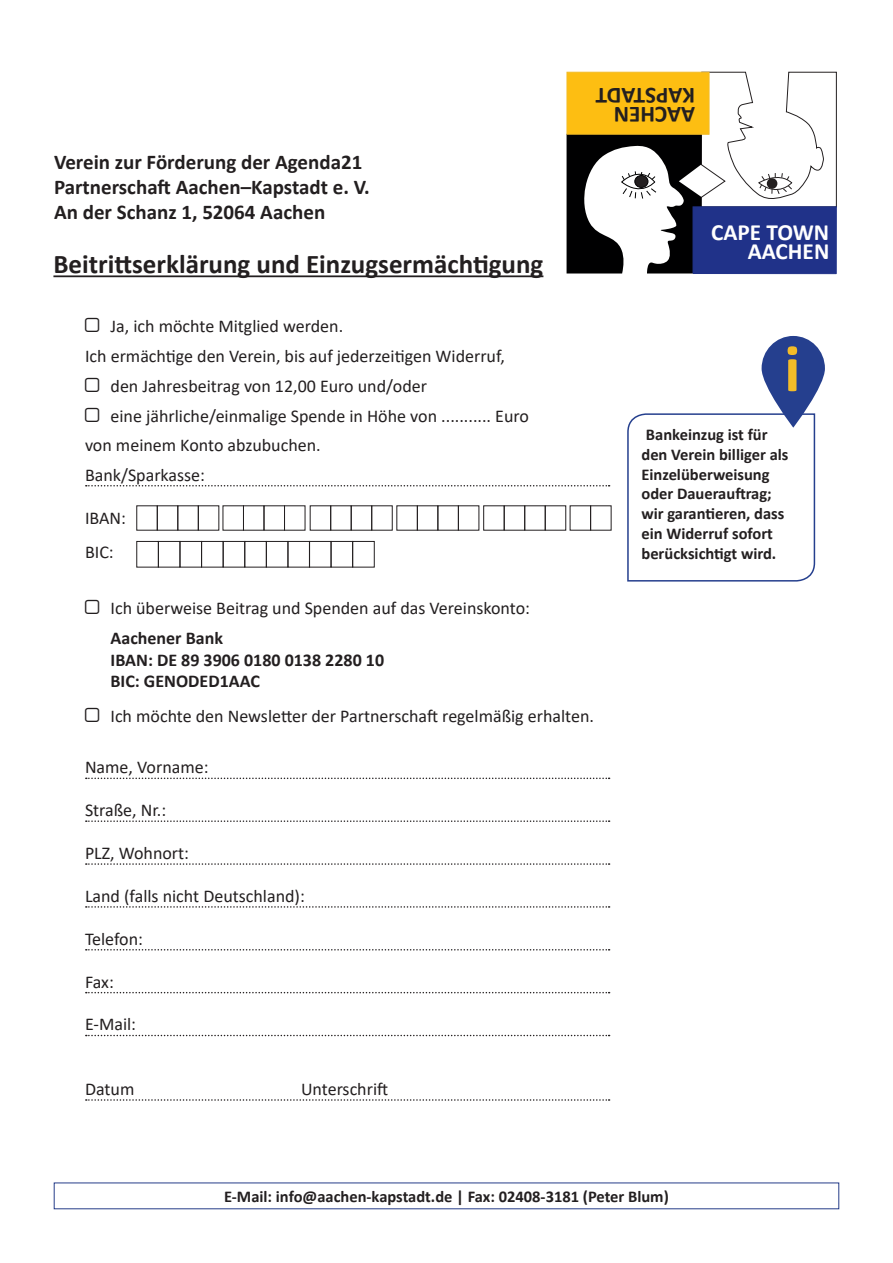
<style>
.page{position:relative;width:893px;height:1263px;background:#fff}
.page>*{position:absolute;margin:0;border:0;box-sizing:border-box;transform-origin:0 0}
.t1{font:700 67.5px "Calibri";color:#f3bc28}
.t2{font:700 27px "Calibri";color:#231f20}
.t3{font:700 23.25px/19.2px "Calibri";color:#231f20}
.t4{font:700 23.25px/19.2px "Calibri";color:#fff;text-align:right}
.t5{font:700 21px/25.2px "Calibri";color:#231f20}
.t6{font:18px/30.2px "Calibri";color:#231f20}
.t7{font:700 18px/21.6px "Calibri";color:#231f20}
.t8{font:700 16.5px/19.8px "Calibri";color:#231f20}
</style>
<div class="page">
<svg style="left:566px;top:71px;width:271px;height:204px"></svg>
<svg style="left:86px;top:485px;width:524px;height:1px"></svg>
<svg style="left:86px;top:777px;width:524px;height:2px"></svg>
<svg style="left:86px;top:820px;width:524px;height:2px"></svg>
<svg style="left:86px;top:863px;width:524px;height:2px"></svg>
<svg style="left:86px;top:906px;width:524px;height:2px"></svg>
<svg style="left:86px;top:949px;width:524px;height:1px"></svg>
<svg style="left:86px;top:992px;width:524px;height:1px"></svg>
<svg style="left:86px;top:1035px;width:524px;height:1px"></svg>
<svg style="left:86px;top:1099px;width:524px;height:2px"></svg>
<hr style="left:53px;top:275px;width:490px;height:2px;background:#231f20">
<div style="left:157px;top:506px;width:21px;height:24px;border:1px solid #231f20"></div>
<div style="left:198px;top:506px;width:21px;height:24px;border:1px solid #231f20"></div>
<div style="left:243px;top:506px;width:21px;height:24px;border:1px solid #231f20"></div>
<div style="left:264px;top:506px;width:21px;height:24px;border:1px solid #231f20"></div>
<div style="left:284px;top:506px;width:21px;height:24px;border:1px solid #231f20"></div>
<div style="left:351px;top:506px;width:21px;height:24px;border:1px solid #231f20"></div>
<div style="left:417px;top:506px;width:21px;height:24px;border:1px solid #231f20"></div>
<div style="left:458px;top:506px;width:21px;height:24px;border:1px solid #231f20"></div>
<div style="left:504px;top:506px;width:21px;height:24px;border:1px solid #231f20"></div>
<div style="left:545px;top:506px;width:21px;height:24px;border:1px solid #231f20"></div>
<div style="left:158px;top:541px;width:22px;height:26px;border:1px solid #231f20"></div>
<div style="left:201px;top:541px;width:22px;height:26px;border:1px solid #231f20"></div>
<div style="left:223px;top:541px;width:22px;height:26px;border:1px solid #231f20"></div>
<div style="left:266px;top:541px;width:22px;height:26px;border:1px solid #231f20"></div>
<div style="left:309px;top:541px;width:22px;height:26px;border:1px solid #231f20"></div>
<div style="left:331px;top:541px;width:22px;height:26px;border:1px solid #231f20"></div>
<div style="left:352px;top:541px;width:22px;height:26px;border:1px solid #231f20"></div>
<svg style="left:627px;top:336px;width:198px;height:246px"></svg>
<p class="t5" style="left:54px;top:149px;width:317px">Verein zur Förderung der Agenda21<br>Partnerschaft Aachen–Kapstadt e. V.<br>An der Schanz 1, 52064 Aachen</p>
<h2 class="t2" style="left:53px;top:245px;width:491px">Beitrittserklärung und Einzugsermächtigung</h2>
<p class="t6" style="left:111px;top:310px;width:234px">Ja, ich möchte Mitglied werden.</p>
<p class="t6" style="left:85px;top:340px;width:421px">Ich ermächtige den Verein, bis auf jederzeitigen Widerruf,</p>
<p class="t6" style="left:111px;top:370px;width:318px">den Jahresbeitrag von 12,00 Euro und/oder</p>
<p class="t6" style="left:111px;top:401px;width:420px">eine jährliche/einmalige Spende in Höhe von ........... Euro</p>
<p class="t6" style="left:85px;top:429px;width:237px">von meinem Konto abzubuchen.<br>Bank/Sparkasse:</p>
<p class="t6" style="left:85px;top:500px;width:43px;line-height:34.3px">IBAN:<br>BIC:</p>
<p class="t3" style="left:695px;top:125px;width:101px;rotate:-180deg">AACHEN<br>KAPSTADT</p>
<p class="t4" style="left:711px;top:222px;width:120px">CAPE TOWN<br>AACHEN</p>
<h1 class="t1" style="left:784px;top:321px;width:18px">i</h1>
<p class="t8" style="left:641px;top:424px;width:148px">Bankeinzug ist für den Verein billiger als<br>Einzelüberweisung oder Dauerauftrag; wir garantieren, dass ein Widerruf sofort berücksichtigt wird.</p>
<p class="t6" style="left:111px;top:592px;width:421px">Ich überweise Beitrag und Spenden auf das Vereinskonto:</p>
<p class="t7" style="left:111px;top:627px;width:275px">Aachener Bank<br>IBAN: DE 89 3906 0180 0138 2280 10<br>BIC: GENODED1AAC</p>
<p class="t6" style="left:111px;top:700px;width:485px">Ich möchte den Newsletter der Partnerschaft regelmäßig erhalten.</p>
<p class="t6" style="left:85px;top:752px;width:125px">Name, Vorname:</p>
<p class="t6" style="left:85px;top:795px;width:83px">Straße, Nr.:</p>
<p class="t6" style="left:85px;top:837px;width:106px">PLZ, Wohnort:</p>
<p class="t6" style="left:85px;top:880px;width:221px">Land (falls nicht Deutschland):</p>
<p class="t6" style="left:85px;top:923px;width:59px">Telefon:</p>
<p class="t6" style="left:85px;top:966px;width:30px">Fax:</p>
<p class="t6" style="left:85px;top:1009px;width:53px">E-Mail:</p>
<p class="t6" style="left:85px;top:1073px;width:51px">Datum</p>
<p class="t6" style="left:301px;top:1073px;width:89px">Unterschrift</p>
<p class="t8" style="left:224px;top:1186px;width:446px">E-Mail: info@aachen-kapstadt.de | Fax: 02408-3181 (Peter Blum)</p>
</div>
